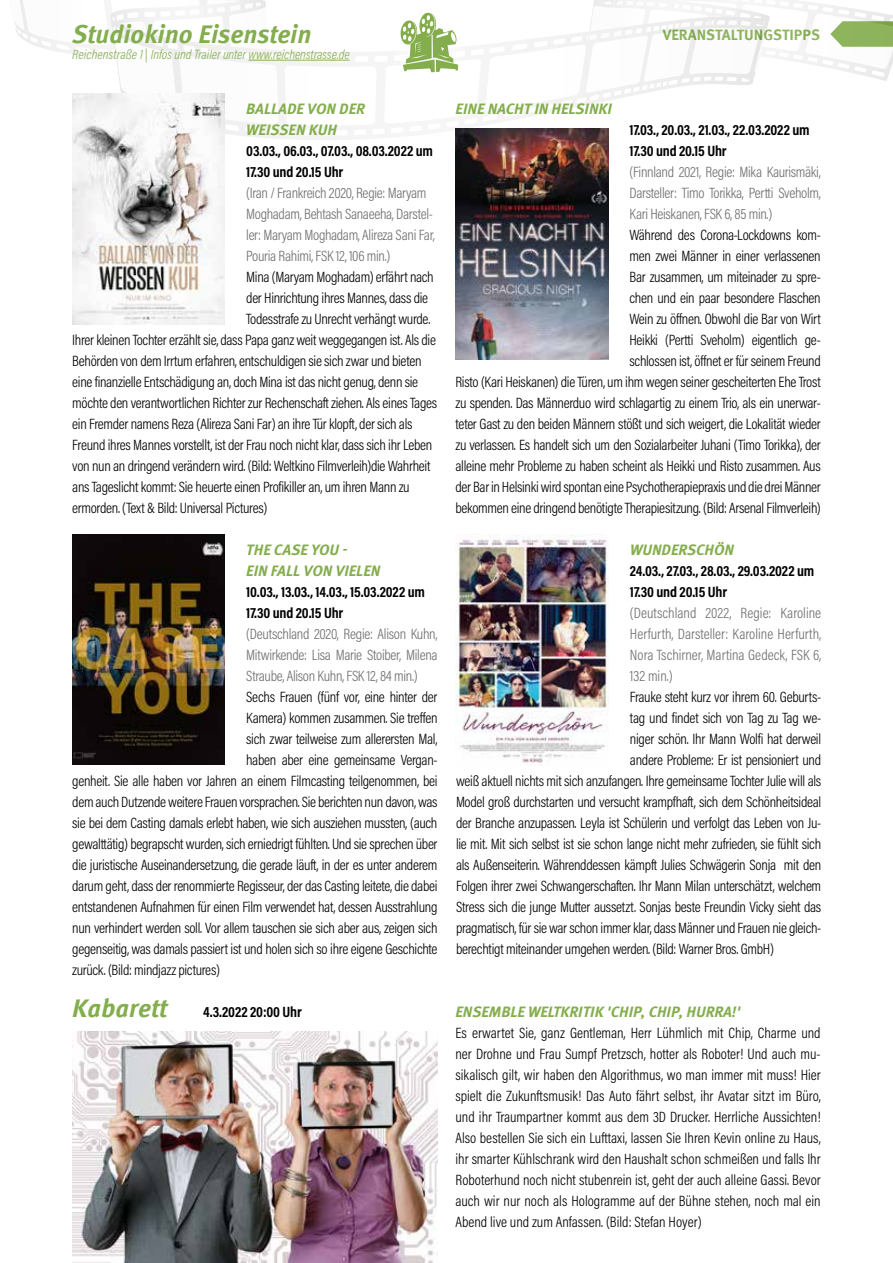
<style>
.page{position:relative;width:893px;height:1263px;background:#fff}
.page>*{position:absolute;margin:0;border:0;box-sizing:border-box;transform-origin:0 0}
.t1{font:italic 700 25.5px "Meta Offc Pro";letter-spacing:-.005em;color:#84ae4d}
.t2{font:300 15px/21px "Acumin Pro Cond";letter-spacing:-.02em;color:#000;text-align:right}
.t3{font:300 15px/21px "Acumin Pro Cond";letter-spacing:-.02em;color:#706f6f;text-align:justify}
.t4{font:700 15px/21px "Acumin Pro Cond";letter-spacing:-.01em;color:#000}
.t5{font:italic 700 15px/21px "Meta Pro";color:#84ae4d}
.t6{font:700 15px "Meta Offc Pro";color:#84ae4d}
.t7{font:italic 300 13.5px "Acumin Pro Cond";color:#84ae4d}
</style>
<div class="page">
<svg style="left:592px;top:0;width:301px;height:81px"></svg>
<svg style="left:14px;top:0;width:252px;height:57px"></svg>
<svg style="left:110px;top:16px;width:660px;height:124px"></svg>
<svg style="left:114px;top:28px;width:653px;height:84px"></svg>
<hr style="left:248px;top:60px;width:102px;height:1px;background:#84ae4d">
<div style="left:375px;top:0;width:107px;height:97px;background:#fff"></div>
<svg style="left:400px;top:12px;width:58px;height:60px"></svg>
<img style="left:72px;top:93px;width:153px;height:231px">
<img style="left:456px;top:128px;width:152px;height:231px">
<img style="left:72px;top:534px;width:153px;height:231px">
<img style="left:456px;top:534px;width:153px;height:231px">
<img style="left:72px;top:1031px;width:365px;height:232px">
<h1 class="t1" style="left:72px;top:14px;width:241px">Studiokino Eisenstein</h1>
<p class="t6" style="left:663px;top:23px;width:159px">VERANSTALTUNGSTIPPS</p>
<p class="t7" style="left:72px;top:45px;width:279px">Reichenstraße 1 | Infos und Trailer unter www.reichenstrasse.de</p>
<p class="t5" style="left:246px;top:98px;width:120px">BALLADE VON DER<br>WEISSEN KUH</p>
<p class="t4" style="left:246px;top:140px;width:188px">03.03., 06.03., 07.03., 08.03.2022 um<br>17.30 und 20.15 Uhr</p>
<p class="t3" style="left:246px;top:182px;width:190px;text-align:left">(Iran / Frankreich 2020, Regie: Maryam Moghadam, Behtash Sanaeeha, Darstel&shy;ler: Maryam Moghadam, Alireza Sani Far, Pouria Rahimi, FSK 12, 106 min.)</p>
<p class="t2" style="left:246px;top:266px;width:189px">Mina (Maryam Moghadam) erfährt nach</p>
<p class="t2" style="left:246px;top:287px;width:183px">der Hinrichtung ihres Mannes, dass die</p>
<p class="t2" style="left:246px;top:308px;width:186px">Todesstrafe zu Unrecht verhängt wurde.</p>
<p class="t2" style="left:72px;top:329px;width:365px">Ihrer kleinen Tochter erzählt sie, dass Papa ganz weit weggegangen ist. Als die</p>
<p class="t2" style="left:72px;top:350px;width:351px">Behörden von dem Irrtum erfahren, entschuldigen sie sich zwar und bieten</p>
<p class="t2" style="left:72px;top:371px;width:347px">eine finanzielle Entschädigung an, doch Mina ist das nicht genug, denn sie</p>
<p class="t2" style="left:72px;top:392px;width:366px">möchte den verantwortlichen Richter zur Rechenschaft ziehen. Als eines Tages</p>
<p class="t2" style="left:72px;top:413px;width:342px">ein Fremder namens Reza (Alireza Sani Far) an ihre Tür klopft, der sich als</p>
<p class="t2" style="left:72px;top:434px;width:361px">Freund ihres Mannes vorstellt, ist der Frau noch nicht klar, dass sich ihr Leben</p>
<p class="t2" style="left:72px;top:455px;width:360px">von nun an dringend verändern wird. (Bild: Weltkino Filmverleih)die Wahrheit</p>
<p class="t2" style="left:72px;top:476px;width:339px">ans Tageslicht kommt: Sie heuerte einen Profikiller an, um ihren Mann zu</p>
<p class="t2" style="left:72px;top:497px;width:197px">ermorden. (Text &amp; Bild: Universal Pictures)</p>
<p class="t5" style="left:246px;top:539px;width:136px">THE CASE YOU -<br>EIN FALL VON VIELEN</p>
<p class="t4" style="left:246px;top:581px;width:180px">10.03., 13.03., 14.03., 15.03.2022 um<br>17.30 und 20.15 Uhr</p>
<p class="t3" style="left:246px;top:623px;width:193px">(Deutschland 2020, Regie: Alison Kuhn, Mitwirkende: Lisa Marie Stoiber, Milena Straube, Alison Kuhn, FSK 12, 84 min.)</p>
<p class="t2" style="left:246px;top:686px;width:193px">Sechs Frauen (fünf vor, eine hinter der</p>
<p class="t2" style="left:246px;top:707px;width:193px">Kamera) kommen zusammen. Sie treffen</p>
<p class="t2" style="left:246px;top:728px;width:193px">sich zwar teilweise zum allerersten Mal,</p>
<p class="t2" style="left:246px;top:749px;width:193px">haben aber eine gemeinsame Vergan-</p>
<p class="t2" style="left:72px;top:770px;width:367px">genheit. Sie alle haben vor Jahren an einem Filmcasting teilgenommen, bei</p>
<p class="t2" style="left:72px;top:791px;width:367px">dem auch Dutzende weitere Frauen vorsprachen. Sie berichten nun davon, was</p>
<p class="t2" style="left:72px;top:812px;width:367px">sie bei dem Casting damals erlebt haben, wie sich ausziehen mussten, (auch</p>
<p class="t2" style="left:72px;top:833px;width:367px">gewalttätig) begrapscht wurden, sich erniedrigt fühlten. Und sie sprechen über</p>
<p class="t2" style="left:72px;top:854px;width:367px">die juristische Auseinandersetzung, die gerade läuft, in der es unter anderem</p>
<p class="t2" style="left:72px;top:875px;width:367px">darum geht, dass der renommierte Regisseur, der das Casting leitete, die dabei</p>
<p class="t2" style="left:72px;top:896px;width:367px">entstandenen Aufnahmen für einen Film verwendet hat, dessen Ausstrahlung</p>
<p class="t2" style="left:72px;top:917px;width:367px">nun verhindert werden soll. Vor allem tauschen sie sich aber aus, zeigen sich</p>
<p class="t2" style="left:72px;top:938px;width:367px">gegenseitig, was damals passiert ist und holen sich so ihre eigene Geschichte</p>
<p class="t2" style="left:72px;top:959px;width:149px">zurück. (Bild: mindjazz pictures)</p>
<p class="t5" style="left:456px;top:98px;width:158px">EINE NACHT IN HELSINKI</p>
<p class="t4" style="left:629px;top:119px;width:182px">17.03., 20.03., 21.03., 22.03.2022 um<br>17.30 und 20.15 Uhr</p>
<p class="t3" style="left:629px;top:161px;width:193px">(Finnland 2021, Regie: Mika Kaurismäki, Darsteller: Timo Torikka, Pertti Sveholm, Kari Heiskanen, FSK 6, 85 min.)</p>
<p class="t2" style="left:456px;top:224px;width:367px">Während des Corona-Lockdowns kom-<br>men zwei Männer in einer verlassenen<br>Bar zusammen, um miteinader zu spre-<br>chen und ein paar besondere Flaschen<br>Wein zu öffnen. Obwohl die Bar von Wirt<br>Heikki (Pertti Sveholm) eigentlich ge-<br>schlossen ist, öffnet er für seinem Freund<br>Risto (Kari Heiskanen) die Türen, um ihm wegen seiner gescheiterten Ehe Trost zu spenden. Das Männerduo wird schlagartig zu einem Trio, als ein unerwar&shy;teter Gast zu den beiden Männern stößt und sich weigert, die Lokalität wieder zu verlassen. Es handelt sich um den Sozialarbeiter Juhani (Timo Torikka), der alleine mehr Probleme zu haben scheint als Heikki und Risto zusammen. Aus der Bar in Helsinki wird spontan eine Psychotherapiepraxis und die drei Männer bekommen eine dringend benötigte Therapiesitzung. (Bild: Arsenal Filmverleih)</p>
<p class="t5" style="left:630px;top:539px;width:105px">WUNDERSCHÖN</p>
<p class="t4" style="left:630px;top:560px;width:186px">24.03., 27.03., 28.03., 29.03.2022 um<br>17.30 und 20.15 Uhr</p>
<p class="t3" style="left:630px;top:602px;width:193px">(Deutschland 2022, Regie: Karoline Herfurth, Darsteller: Karoline Herfurth, Nora Tschirner, Martina Gedeck, FSK 6, 132 min.)</p>
<p class="t2" style="left:630px;top:686px;width:193px">Frauke steht kurz vor ihrem 60. Geburts-</p>
<p class="t2" style="left:630px;top:707px;width:193px">tag und findet sich von Tag zu Tag we-</p>
<p class="t2" style="left:630px;top:728px;width:193px">niger schön. Ihr Mann Wolfi hat derweil</p>
<p class="t2" style="left:630px;top:749px;width:193px">andere Probleme: Er ist pensioniert und</p>
<p class="t2" style="left:456px;top:770px;width:367px">weiß aktuell nichts mit sich anzufangen. Ihre gemeinsame Tochter Julie will als</p>
<p class="t2" style="left:456px;top:791px;width:367px">Model groß durchstarten und versucht krampfhaft, sich dem Schönheitsideal</p>
<p class="t2" style="left:456px;top:812px;width:367px">der Branche anzupassen. Leyla ist Schülerin und verfolgt das Leben von Ju-</p>
<p class="t2" style="left:456px;top:833px;width:367px">lie mit. Mit sich selbst ist sie schon lange nicht mehr zufrieden, sie fühlt sich</p>
<p class="t2" style="left:456px;top:854px;width:367px">als Außenseiterin. Währenddessen kämpft Julies Schwägerin Sonja mit den</p>
<p class="t2" style="left:456px;top:875px;width:367px">Folgen ihrer zwei Schwangerschaften. Ihr Mann Milan unterschätzt, welchem</p>
<p class="t2" style="left:456px;top:896px;width:367px">Stress sich die junge Mutter aussetzt. Sonjas beste Freundin Vicky sieht das</p>
<p class="t2" style="left:456px;top:917px;width:367px">pragmatisch, für sie war schon immer klar, dass Männer und Frauen nie gleich-</p>
<p class="t2" style="left:456px;top:938px;width:319px">berechtigt miteinander umgehen werden. (Bild: Warner Bros. GmbH)</p>
<h1 class="t1" style="left:72px;top:988px;width:96px">Kabarett</h1>
<p class="t4" style="left:203px;top:1001px;width:100px">4.3.2022 20:00 Uhr</p>
<p class="t5" style="left:456px;top:1001px;width:286px">ENSEMBLE WELTKRITIK 'CHIP, CHIP, HURRA!'</p>
<p class="t2" style="left:455px;top:1022px;width:367px;text-align:justify">Es erwartet Sie, ganz Gentleman, Herr Lühmlich mit Chip, Charme und ner Drohne und Frau Sumpf Pretzsch, hotter als Roboter! Und auch mu&shy;sikalisch gilt, wir haben den Algorithmus, wo man immer mit muss! Hier spielt die Zukunftsmusik! Das Auto fährt selbst, ihr Avatar sitzt im Büro, und ihr Traumpartner kommt aus dem 3D Drucker. Herrliche Aussichten!<br>Also bestellen Sie sich ein Lufttaxi, lassen Sie Ihren Kevin online zu Haus, ihr smarter Kühlschrank wird den Haushalt schon schmeißen und falls Ihr Roboterhund noch nicht stubenrein ist, geht der auch alleine Gassi. Bevor auch wir nur noch als Hologramme auf der Bühne stehen, noch mal ein Abend live und zum Anfassen. (Bild: Stefan Hoyer)</p>
</div>
